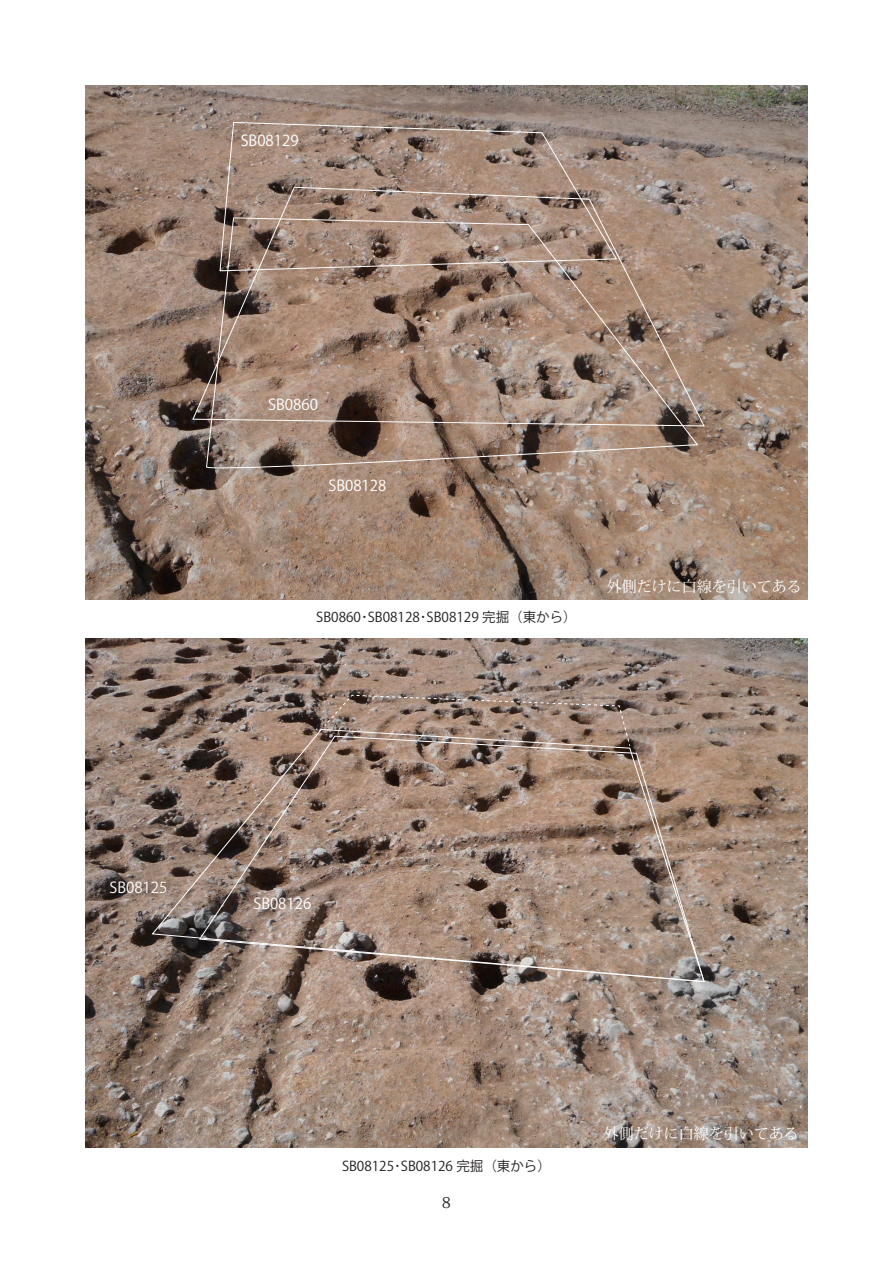
<style>
.page{position:relative;width:893px;height:1263px;background:#fff}
.page>*{position:absolute;margin:0;border:0;box-sizing:border-box;transform-origin:0 0}
.t1{font:15px "Koz Go Pro";color:#fff}
.t2{font:15px "Koz Min Pro";color:#fff}
.t3{font:15px "Koz Min Pro";color:#231f20}
.t4{font:13.5px "Koz Go Pro";color:#231f20}
</style>
<div class="page">
<img style="left:85px;top:85px;width:723px;height:515px">
<img style="left:85px;top:639px;width:723px;height:509px">
<svg style="left:206px;top:427px;width:492px;height:47px;background:#927b6c"></svg>
<svg style="left:192px;top:186px;width:513px;height:241px;background:#9a8172"></svg>
<svg style="left:219px;top:122px;width:399px;height:150px;background:#9e8779"></svg>
<svg style="left:151px;top:729px;width:554px;height:253px;background:#957f71"></svg>
<svg style="left:324px;top:694px;width:307px;height:53px;background:#9a8478"></svg>
<p class="t1" style="left:241px;top:131px;width:59px">SB08129</p>
<p class="t1" style="left:268px;top:394px;width:51px">SB0860</p>
<p class="t1" style="left:328px;top:475px;width:59px">SB08128</p>
<p class="t4" style="left:316px;top:608px;width:262px">SB0860･SB08128･SB08129 完掘（東から）</p>
<p class="t2" style="left:607px;top:575px;width:197px">外側だけに白線を引いてある</p>
<p class="t1" style="left:109px;top:877px;width:59px">SB08125</p>
<p class="t1" style="left:253px;top:893px;width:59px">SB08126</p>
<p class="t4" style="left:342px;top:1157px;width:210px">SB08125･SB08126 完掘（東から）</p>
<p class="t3" style="left:442px;top:1192px;width:11px">8</p>
<p class="t2" style="left:604px;top:1123px;width:197px">外側だけに白線を引いてある</p>
</div>
